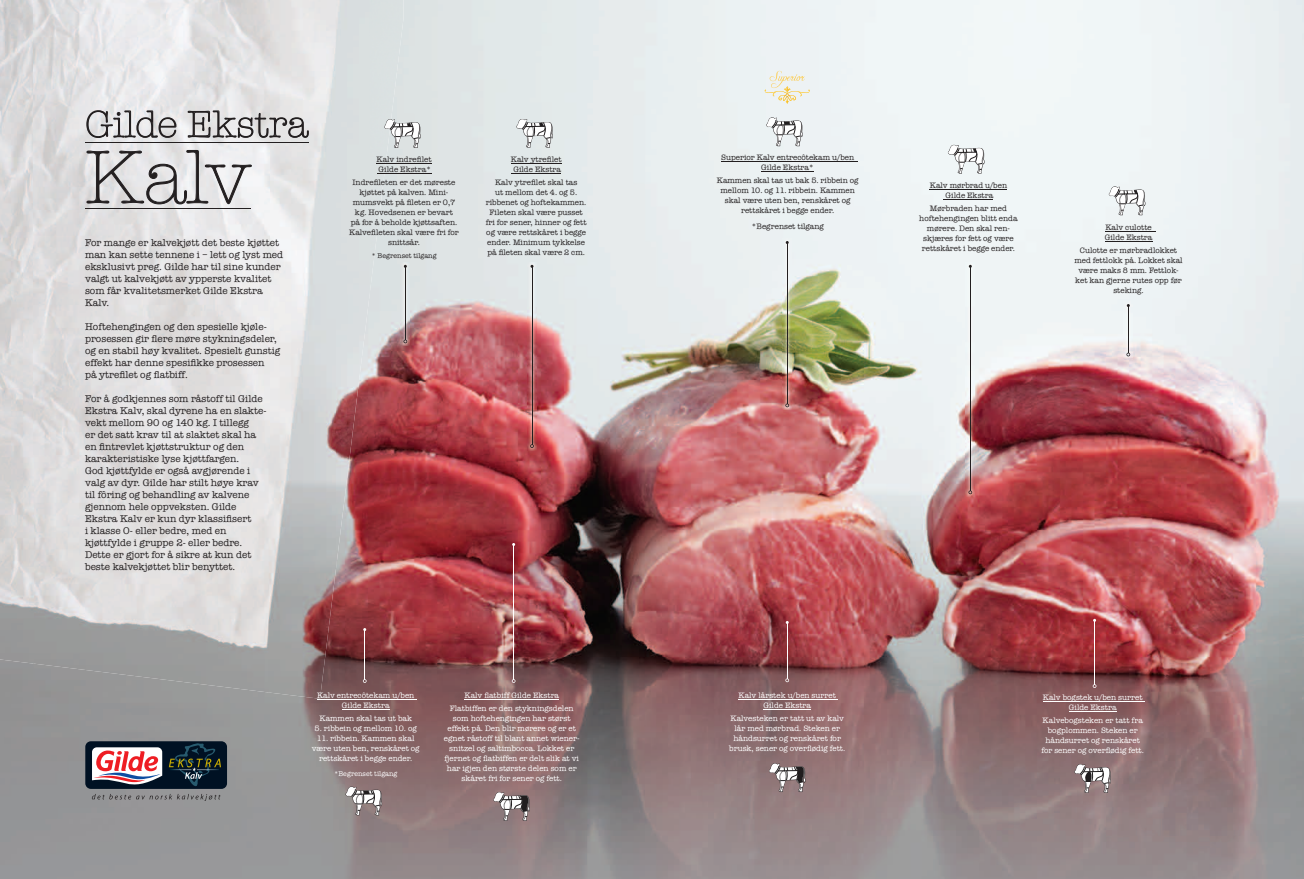
<style>
.page{position:relative;width:1304px;height:879px;background:#fff}
.page>*{position:absolute;margin:0;border:0;box-sizing:border-box;transform-origin:0 0}
.t1{font:300 77px "American Typewriter";color:#231f20}
.t2{font:300 38px "American Typewriter";color:#231f20}
.t3{font:10px/12px "American Typewriter";color:#231f20}
.t4{font:8px/10px "American Typewriter";color:#231f20;text-align:center}
.t5{font:8px/10px "American Typewriter";color:#fff;text-align:center}
.t6{font:7px "American Typewriter";color:#231f20}
.t7{font:7px "American Typewriter";color:#fff}
</style>
<div class="page">
<img style="left:0;top:0;width:1304px;height:879px">
<img style="left:33px;top:0;width:236px;height:692px">
<img style="left:269px;top:0;width:68px;height:699px">
<img style="left:0;top:0;width:34px;height:663px">
<img style="left:336px;top:0;width:34px;height:570px">
<div style="left:369px;top:0;width:34px;height:296px;background:#dae1e2"></div>
<hr style="left:85px;top:142px;width:223px;height:1px;background:#231f20">
<hr style="left:85px;top:208px;width:165px;height:1px;background:#231f20">
<svg style="left:86px;top:110px;width:223px;height:94px;background:#cdcdce"></svg>
<div style="left:85px;top:741px;width:142px;height:48px;background:#001123;border-radius:6px"></div>
<svg style="left:92px;top:743px;width:129px;height:58px"></svg>
<hr style="left:739px;top:699px;width:99px;height:1px;background:#fff">
<hr style="left:763px;top:709px;width:48px;height:1px;background:#fff">
<hr style="left:1043px;top:701px;width:102px;height:1px;background:#fff">
<hr style="left:1069px;top:711px;width:48px;height:1px;background:#fff">
<hr style="left:364px;top:629px;width:1px;height:50px;background:#fff">
<svg style="left:363px;top:679px;width:4px;height:4px"></svg>
<hr style="left:513px;top:544px;width:1px;height:135px;background:#fff">
<svg style="left:512px;top:679px;width:4px;height:4px"></svg>
<hr style="left:787px;top:622px;width:1px;height:57px;background:#fff">
<svg style="left:785px;top:678px;width:4px;height:4px"></svg>
<hr style="left:1094px;top:620px;width:1px;height:64px;background:#fff">
<svg style="left:1093px;top:684px;width:3px;height:4px"></svg>
<hr style="left:930px;top:189px;width:77px;height:1px;background:#231f20">
<hr style="left:944px;top:199px;width:49px;height:1px;background:#231f20">
<hr style="left:376px;top:163px;width:56px;height:1px;background:#231f20">
<hr style="left:377px;top:173px;width:54px;height:1px;background:#231f20">
<hr style="left:1105px;top:232px;width:51px;height:1px;background:#231f20">
<hr style="left:1105px;top:242px;width:47px;height:1px;background:#231f20">
<hr style="left:317px;top:699px;width:99px;height:1px;background:#fff">
<hr style="left:342px;top:709px;width:48px;height:1px;background:#fff">
<hr style="left:721px;top:161px;width:137px;height:1px;background:#231f20">
<hr style="left:761px;top:171px;width:53px;height:1px;background:#231f20">
<hr style="left:511px;top:163px;width:51px;height:1px;background:#231f20">
<hr style="left:511px;top:173px;width:50px;height:1px;background:#231f20">
<svg style="left:384px;top:119px;width:37px;height:29px"></svg>
<hr style="left:464px;top:699px;width:95px;height:1px;background:#fff">
<svg style="left:493px;top:792px;width:37px;height:29px"></svg>
<svg style="left:769px;top:763px;width:37px;height:29px"></svg>
<svg style="left:1074px;top:764px;width:37px;height:29px"></svg>
<svg style="left:516px;top:119px;width:37px;height:29px"></svg>
<svg style="left:948px;top:145px;width:37px;height:29px"></svg>
<svg style="left:1109px;top:186px;width:37px;height:29px"></svg>
<svg style="left:766px;top:117px;width:37px;height:29px"></svg>
<svg style="left:345px;top:786px;width:37px;height:29px"></svg>
<img style="left:783px;top:238px;width:8px;height:172px">
<hr style="left:787px;top:242px;width:1px;height:162px;background:#231f20">
<svg style="left:785px;top:403px;width:4px;height:4px"></svg>
<img style="left:401px;top:262px;width:9px;height:84px">
<hr style="left:405px;top:266px;width:1px;height:74px;background:#231f20">
<svg style="left:403px;top:339px;width:4px;height:4px"></svg>
<img style="left:528px;top:262px;width:8px;height:188px">
<hr style="left:532px;top:266px;width:1px;height:178px;background:#231f20">
<svg style="left:530px;top:444px;width:4px;height:4px"></svg>
<img style="left:966px;top:262px;width:9px;height:234px">
<hr style="left:970px;top:266px;width:1px;height:225px;background:#231f20">
<svg style="left:968px;top:490px;width:4px;height:4px"></svg>
<img style="left:1124px;top:301px;width:9px;height:58px">
<hr style="left:1128px;top:305px;width:1px;height:48px;background:#231f20">
<svg style="left:1126px;top:353px;width:4px;height:3px"></svg>
<svg style="left:765px;top:71px;width:45px;height:33px"></svg>
<h2 class="t2" style="left:85px;top:96px;width:225px">Gilde Ekstra</h2>
<h1 class="t1" style="left:85px;top:121px;width:167px">Kalv</h1>
<p class="t3" style="left:85px;top:236px;width:200px">For mange er kalvekjøtt det beste kjøttet man kan sette tennene i – lett og lyst med eksklusivt preg. Gilde har til sine kunder valgt ut kalvekjøtt av ypperste kvalitet som får kvalitetsmerket Gilde Ekstra Kalv.</p>
<p class="t3" style="left:85px;top:320px;width:197px">Hoftehengingen og den spesielle kjøle&shy;prosessen gir flere møre stykningsdeler, og en stabil høy kvalitet. Spesielt gunstig effekt har denne spesifikke prosessen<br>på ytrefilet og flatbiff.</p>
<p class="t3" style="left:85px;top:392px;width:183px">For å godkjennes som råstoff til Gilde Ekstra Kalv, skal dyrene ha en slakte&shy;vekt mellom 90 og 140 kg. I tillegg<br>er det satt krav til at slaktet skal ha en fintrevlet kjøttstruktur og den karakteristiske lyse kjøttfargen.<br>God kjøttfylde er også avgjørende i valg av dyr. Gilde har stilt høye krav til fôring og behandling av kalvene gjennom hele oppveksten. Gilde Ekstra Kalv er kun dyr klassifisert<br>i klasse O- eller bedre, med en kjøttfylde i gruppe 2- eller bedre.<br>Dette er gjort for å sikre at kun det beste kalvekjøttet blir benyttet.</p>
<p class="t4" style="left:376px;top:154px;width:57px;text-align:left">Kalv indrefilet<br>Gilde Ekstra*</p>
<p class="t4" style="left:349px;top:177px;width:111px">Indrefileten er det møreste kjøttet på kalven. Mini&shy;mumsvekt på fileten er 0,7 kg. Hovedsenen er bevart<br>på for å beholde kjøttsaften.<br>Kalvefileten skal være fri for snittsår.</p>
<p class="t6" style="left:371px;top:250px;width:67px">* Begrenset tilgang</p>
<p class="t4" style="left:511px;top:154px;width:52px">Kalv ytrefilet<br>Gilde Ekstra</p>
<p class="t4" style="left:486px;top:177px;width:102px">Kalv ytrefilet skal tas<br>ut mellom det 4. og 5. ribbenet og hoftekammen.<br>Fileten skal være pusset fri for sener, hinner og fett og være rettskåret i begge ender. Minimum tykkelse på fileten skal være 2 cm.</p>
<p class="t5" style="left:317px;top:690px;width:99px">Kalv entrecôtekam u/ben<br>Gilde Ekstra</p>
<p class="t5" style="left:319px;top:712px;width:94px">Kammen skal tas ut bak</p>
<p class="t5" style="left:315px;top:722px;width:104px">5. ribbein og mellom 10. og</p>
<p class="t5" style="left:312px;top:732px;width:109px">11. ribbein. Kammen skal være uten ben, renskåret og rettskåret i begge ender.</p>
<p class="t7" style="left:334px;top:768px;width:65px">*Begrenset tilgang</p>
<p class="t5" style="left:450px;top:688px;width:125px;line-height:12.8px">Kalv flatbiff Gilde Ekstra<br>Flatbiffen er den stykningsdelen</p>
<p class="t5" style="left:444px;top:712px;width:137px">som hoftehengingen har størst effekt på. Den blir mørere og er et egnet råstoff til blant annet wiener&shy;snitzel og saltimbocca. Lokket er fjernet og flatbiffen er delt slik at vi har igjen den største delen som er skåret fri for sener og fett.</p>
<p class="t4" style="left:721px;top:152px;width:134px">Superior Kalv entrecôtekam u/ben<br>Gilde Ekstra*</p>
<p class="t4" style="left:717px;top:175px;width:143px">Kammen skal tas ut bak 5. ribbein og mellom 10. og 11. ribbein. Kammen skal være uten ben, renskåret og rettskåret i begge ender.</p>
<p class="t4" style="left:751px;top:221px;width:74px">*Begrenset tilgang</p>
<p class="t4" style="left:930px;top:180px;width:79px">Kalv mørbrad u/ben<br>Gilde Ekstra</p>
<p class="t4" style="left:919px;top:203px;width:100px">Mørbraden har med hoftehengingen blitt enda mørere. Den skal ren&shy;skjæres for fett og være rettskåret i begge ender.</p>
<p class="t4" style="left:1105px;top:222px;width:49px;text-align:left">Kalv culotte<br>Gilde Ekstra</p>
<p class="t4" style="left:1074px;top:245px;width:110px">Culotte er mørbradlokket med fettlokk på. Lokket skal være maks 8 mm. Fettlok&shy;ket kan gjerne rutes opp før steking.</p>
<p class="t5" style="left:739px;top:690px;width:99px">Kalv lårstek u/ben surret<br>Gilde Ekstra</p>
<p class="t5" style="left:729px;top:713px;width:118px">Kalvesteken er tatt ut av kalv lår med mørbrad. Steken er håndsurret og renskåret for brusk, sener og overflødig fett.</p>
<p class="t5" style="left:1043px;top:692px;width:101px">Kalv bogstek u/ben surret<br>Gilde Ekstra</p>
<p class="t5" style="left:1041px;top:715px;width:104px">Kalvebogsteken er tatt fra bogplommen. Steken er håndsurret og renskåret for sener og overflødig fett.</p>
</div>
